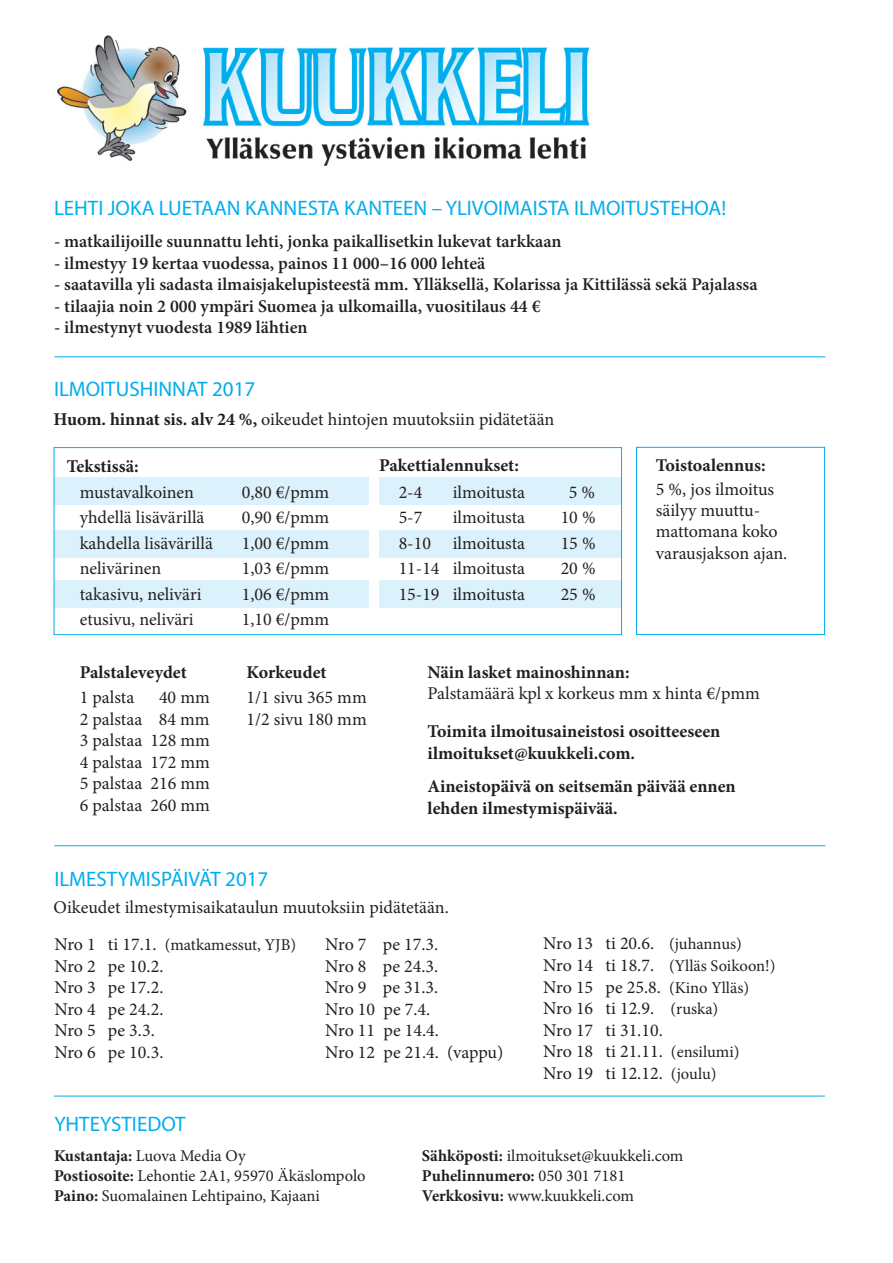
<style>
.page{position:relative;width:893px;height:1263px;background:#fff}
.page>*{position:absolute;margin:0;border:0;box-sizing:border-box;transform-origin:0 0}
.t1{font:21px "Myriad Pro";color:#00aeef}
.t2{font:21px "Myriad Pro";color:#00aded}
.t3{font:21px "Myriad Pro";color:#00aeee}
.t4{font:18px/21.6px "Minion Pro";color:#231f20}
.t5{font:600 18px "Minion Pro";color:#231f20}
.t6{font:700 18px/21.6px "Minion Pro";color:#231f20}
.t7{font:16.5px/19.8px "Minion Pro";color:#231f20}
.s1{font-weight:700}
.s2{font-size:18px}
.s3{font-size:16.5px}
</style>
<div class="page">
<div style="left:379px;top:477px;width:243px;height:28px;background:#dbf1fb"></div>
<div style="left:379px;top:530px;width:243px;height:28px;background:#dbf1fb"></div>
<div style="left:379px;top:580px;width:243px;height:28px;background:#dbf1fb"></div>
<div style="left:54px;top:530px;width:315px;height:28px;background:#dbf1fb"></div>
<div style="left:54px;top:580px;width:315px;height:28px;background:#dbf1fb"></div>
<div style="left:54px;top:477px;width:315px;height:28px;background:#dbf1fb"></div>
<img style="left:57px;top:35px;width:533px;height:130px">
<div style="left:54px;top:447px;width:568px;height:188px;border:1px solid #00aeef"></div>
<div style="left:636px;top:447px;width:189px;height:188px;border:1px solid #00aeef"></div>
<hr style="left:54px;top:1096px;width:771px;height:1px;background:#00aeed">
<hr style="left:54px;top:356px;width:771px;height:1px;background:#00aeed">
<hr style="left:54px;top:845px;width:771px;height:1px;background:#00aeed">
<p class="t1" style="left:54px;top:195px;width:674px">LEHTI JOKA LUETAAN KANNESTA KANTEEN – YLIVOIMAISTA ILMOITUSTEHOA!</p>
<p class="t5" style="left:54px;top:229px;width:509px">- matkailijoille suunnattu lehti, jonka paikallisetkin lukevat tarkkaan</p>
<p class="t5" style="left:54px;top:250px;width:433px">- ilmestyy 19 kertaa vuodessa, painos 11 000–16 000 lehteä</p>
<p class="t5" style="left:54px;top:272px;width:705px">- saatavilla yli sadasta ilmaisjakelupisteestä mm. Ylläksellä, Kolarissa ja Kittilässä sekä Pajalassa</p>
<p class="t5" style="left:54px;top:294px;width:488px">- tilaajia noin 2 000 ympäri Suomea ja ulkomailla, vuositilaus 44 €</p>
<p class="t5" style="left:54px;top:315px;width:255px">- ilmestynyt vuodesta 1989 lähtien</p>
<p class="t2" style="left:54px;top:376px;width:203px">ILMOITUSHINNAT 2017</p>
<p class="t4" style="left:54px;top:408px;width:502px"><span class="s1">Huom. hinnat sis. alv 24 %,</span> oikeudet hintojen muutoksiin pidätetään</p>
<p class="t6" style="left:67px;top:456px;width:73px">Tekstissä:</p>
<p class="t6" style="left:379px;top:454px;width:141px">Pakettialennukset:</p>
<p class="t4" style="left:80px;top:481px;width:116px">mustavalkoinen</p>
<p class="t4" style="left:242px;top:481px;width:89px">0,80 €/pmm</p>
<p class="t4" style="left:80px;top:507px;width:126px">yhdellä lisävärillä</p>
<p class="t4" style="left:242px;top:507px;width:89px">0,90 €/pmm</p>
<p class="t4" style="left:80px;top:532px;width:135px">kahdella lisävärillä</p>
<p class="t4" style="left:242px;top:532px;width:89px">1,00 €/pmm</p>
<p class="t4" style="left:80px;top:558px;width:83px">nelivärinen</p>
<p class="t4" style="left:242px;top:558px;width:89px">1,03 €/pmm</p>
<p class="t4" style="left:80px;top:583px;width:123px">takasivu, neliväri</p>
<p class="t4" style="left:242px;top:583px;width:89px">1,06 €/pmm</p>
<p class="t4" style="left:80px;top:609px;width:116px">etusivu, neliväri</p>
<p class="t4" style="left:242px;top:609px;width:89px">1,10 €/pmm</p>
<p class="t4" style="left:399px;top:481px;width:25px">2-4</p>
<p class="t4" style="left:453px;top:481px;width:74px">ilmoitusta</p>
<p class="t4" style="left:569px;top:481px;width:28px">5 %</p>
<p class="t4" style="left:399px;top:507px;width:25px">5-7</p>
<p class="t4" style="left:453px;top:507px;width:74px">ilmoitusta</p>
<p class="t4" style="left:561px;top:507px;width:36px">10 %</p>
<p class="t4" style="left:399px;top:532px;width:128px">8-10 ilmoitusta</p>
<p class="t4" style="left:561px;top:532px;width:36px">15 %</p>
<p class="t4" style="left:399px;top:558px;width:128px">11-14 ilmoitusta</p>
<p class="t4" style="left:561px;top:558px;width:36px">20 %</p>
<p class="t4" style="left:399px;top:583px;width:128px">15-19 ilmoitusta</p>
<p class="t4" style="left:561px;top:583px;width:36px">25 %</p>
<p class="t6" style="left:656px;top:455px;width:111px">Toistoalennus:</p>
<p class="t4" style="left:656px;top:479px;width:133px;line-height:21.1px">5 %, jos ilmoitus säilyy muuttu&shy;mattomana koko varausjakson ajan.</p>
<p class="t6" style="left:80px;top:661px;width:109px">Palstaleveydet</p>
<p class="t4" style="left:80px;top:687px;width:56px">1 palsta</p>
<p class="t4" style="left:80px;top:687px;width:132px;text-align:justify;text-indent:79px">40 mm 2 palstaa 84 mm 3 palstaa 128 mm 4 palstaa 172 mm 5 palstaa 216 mm 6 palstaa 260 mm</p>
<p class="t6" style="left:247px;top:661px;width:82px">Korkeudet</p>
<p class="t4" style="left:247px;top:687px;width:122px">1/1 sivu 365 mm<br>1/2 sivu 180 mm</p>
<p class="t1" style="left:54px;top:866px;width:215px">ILMESTYMISPÄIVÄT 2017</p>
<p class="t6" style="left:428px;top:661px;width:203px">Näin lasket mainoshinnan:</p>
<p class="t4" style="left:428px;top:683px;width:334px">Palstamäärä kpl x korkeus mm x hinta €/pmm</p>
<p class="t6" style="left:428px;top:720px;width:294px">Toimita ilmoitusaineistosi osoitteeseen ilmoitukset@kuukkeli.com.</p>
<p class="t6" style="left:428px;top:775px;width:310px">Aineistopäivä on seitsemän päivää ennen lehden ilmestymispäivää.</p>
<p class="t4" style="left:54px;top:896px;width:397px">Oikeudet ilmestymisaikataulun muutoksiin pidätetään.</p>
<p class="t7" style="left:54px;top:935px;width:243px"><span class="s2">Nro 1 ti 17.1.</span> (matkamessut, YJB)</p>
<p class="t4" style="left:54px;top:955px;width:111px">Nro 2 pe 10.2.<br>Nro 3 pe 17.2.<br>Nro 4 pe 24.2.<br>Nro 5 pe 3.3.<br>Nro 6 pe 10.3.</p>
<p class="t3" style="left:54px;top:1111px;width:133px">YHTEYSTIEDOT</p>
<p class="t4" style="left:325px;top:933px;width:180px">Nro 7 pe 17.3.<br>Nro 8 pe 24.3.<br>Nro 9 pe 31.3.<br>Nro 10 pe 7.4.<br>Nro 11 pe 14.4.<br>Nro 12 pe 21.4. (vappu)</p>
<p class="t4" style="left:543px;top:933px;width:200px">Nro 13 ti 20.6. <span class="s3">(juhannus)</span></p>
<p class="t7" style="left:543px;top:956px;width:234px"><span class="s2">Nro 14 ti 18.7.</span> (Ylläs Soikoon!)</p>
<p class="t4" style="left:543px;top:976px;width:207px">Nro 15 pe 25.8. <span class="s3">(Kino Ylläs)<br></span>Nro 16 ti 12.9. <span class="s3">(ruska)<br></span>Nro 17 ti 31.10.<br>Nro 18 ti 21.11. <span class="s3">(ensilumi)<br></span>Nro 19 ti 12.12. <span class="s3">(joulu)</span></p>
<p class="t7" style="left:54px;top:1146px;width:313px"><span class="s1">Kustantaja:</span> Luova Media Oy<br><span class="s1">Postiosoite:</span> Lehontie 2A1, 95970 Äkäslompolo<br><span class="s1">Paino:</span> Suomalainen Lehtipaino, Kajaani</p>
<p class="t7" style="left:422px;top:1146px;width:263px"><span class="s1">Sähköposti:</span> ilmoitukset@kuukkeli.com<br><span class="s1">Puhelinnumero:</span> 050 301 7181<br><span class="s1">Verkkosivu:</span> www.kuukkeli.com</p>
</div>
